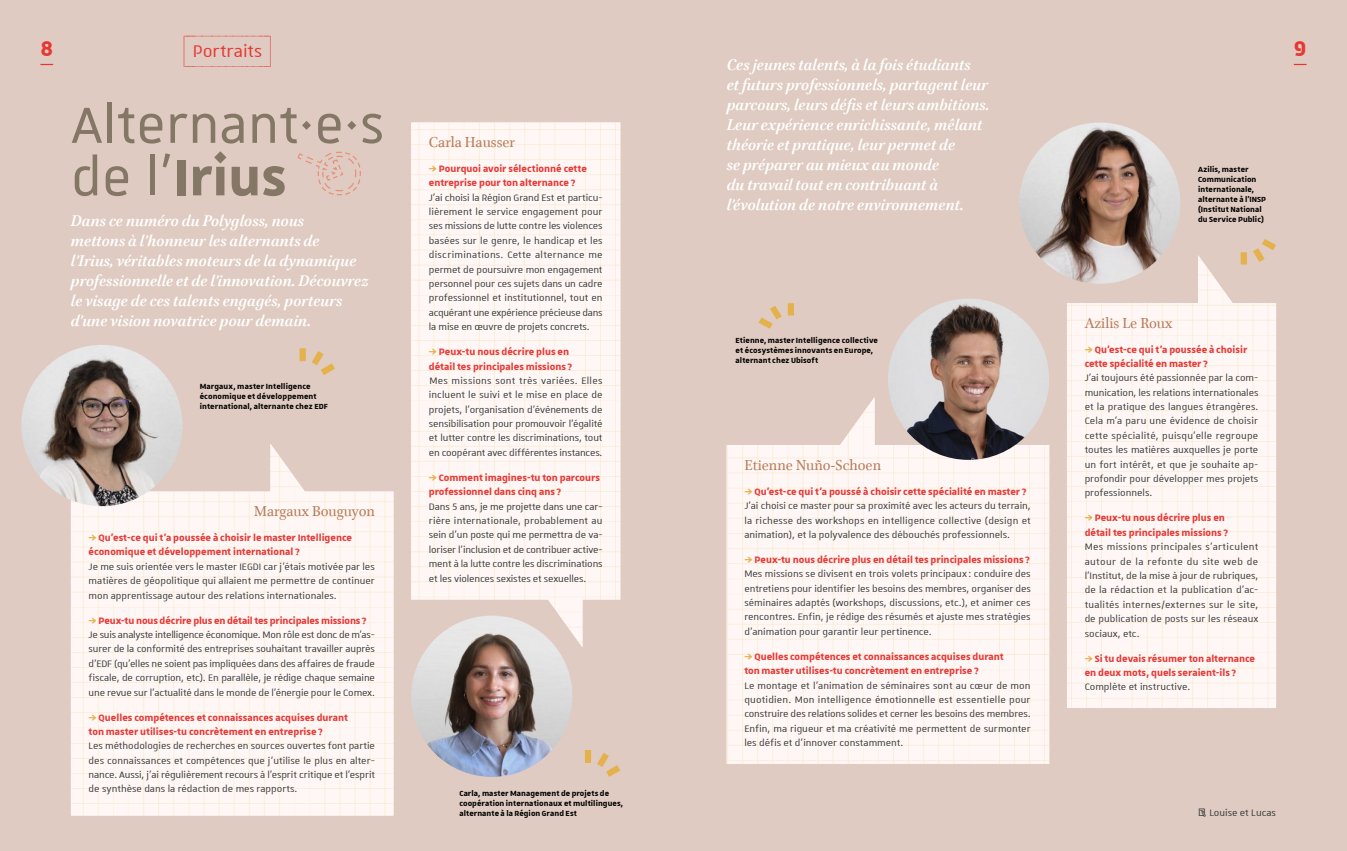
<style>
.page{position:relative;width:1347px;height:851px;background:#fff}
.page>*{position:absolute;margin:0;border:0;box-sizing:border-box;transform-origin:0 0}
.Titre-article{font:68.75px/52.5px "Unistra A";color:#847766}
.pagination{font:700 28.75px "Unistra D";color:#e63734}
.en-tête_de_page{font:22.5px "Unistra Encadre";color:#e63734}
.citations_encadré{font:italic 700 17.5px/20px "Brill";color:#fff}
.mini-titre_coul_1{font:16.25px "Brill";color:#b77c5b}
.texte-courant_coul_1{font:12.5px/14.4px "Unistra A";color:#373a3b;text-align:justify}
.t1{font:700 12.5px/14.4px "Unistra A";color:#e63734}
.légende{font:700 10px/10px "Unistra B";letter-spacing:.01em;color:#000}
.s1{font-weight:700}
.s2{color:#e4b14a}
</style>
<div class="page">
<div style="left:0;top:0;width:1346px;height:850px;background:#dfcbc1"></div>
<img style="left:726px;top:397px;width:323px;height:366px">
<img style="left:71px;top:444px;width:322px;height:371px">
<svg style="left:297px;top:151px;width:64px;height:45px"></svg>
<img style="left:1019px;top:122px;width:161px;height:162px;border-radius:81px">
<img style="left:411px;top:615px;width:161px;height:161px;border-radius:81px">
<img style="left:411px;top:122px;width:209px;height:525px">
<img style="left:1067px;top:255px;width:209px;height:453px">
<img style="left:21px;top:345px;width:161px;height:161px;border-radius:81px">
<img style="left:888px;top:298px;width:161px;height:162px;border-radius:81px">
<svg style="left:299px;top:348px;width:36px;height:27px"></svg>
<svg style="left:585px;top:750px;width:35px;height:26px"></svg>
<svg style="left:758px;top:303px;width:36px;height:26px"></svg>
<svg style="left:1240px;top:239px;width:36px;height:25px"></svg>
<svg style="left:40px;top:64px;width:13px;height:1px"></svg>
<svg style="left:1293px;top:64px;width:13px;height:1px"></svg>
<p class="en-tête_de_page" style="left:184px;top:35px;width:88px"><span class="s1">(</span>_PORTRAITS_<span class="s1">)</span></p>
<p class="pagination" style="left:40px;top:32px;width:14px">8</p>
<p class="pagination" style="left:1293px;top:32px;width:14px">9</p>
<p class="citations_encadré" style="left:726px;top:55px;width:264px">Ces jeunes talents, à la fois étudiants<br>et futurs professionnels, partagent leur parcours, leurs défis et leurs ambitions.<br>Leur expérience enrichissante, mêlant théorie et pratique, leur permet de<br>se préparer au mieux au monde<br>du travail tout en contribuant à l’évolution de notre environnement.</p>
<p class="Titre-article" style="left:71px;top:96px;width:315px">Alternant·e·s de l’<span class="s1">Irius</span></p>
<p class="mini-titre_coul_1" style="left:429px;top:131px;width:88px">Carla Hausser</p>
<p class="t1" style="left:429px;top:161px;width:159px"><span class="s2">⇒</span> Pourquoi avoir sélectionné cette entreprise pour ton alternance ?</p>
<p class="texte-courant_coul_1" style="left:429px;top:190px;width:175px">J’ai choisi la Région Grand Est et particu&shy;lièrement le service engagement pour ses missions de lutte contre les violences basées sur le genre, le handicap et les discriminations. Cette alternance me permet de poursuivre mon engagement personnel pour ces sujets dans un cadre professionnel et institutionnel, tout en acquérant une expérience précieuse dans la mise en œuvre de projets concrets.</p>
<p class="t1" style="left:429px;top:344px;width:145px"><span class="s2">⇒</span> Peux-tu nous décrire plus en détail tes principales missions?</p>
<p class="texte-courant_coul_1" style="left:429px;top:373px;width:175px">Mes missions sont très variées. Elles incluent le suivi et le mise en place de projets, l’organisation d’événements de sensibilisation pour promouvoir l’égalité et lutter contre les discriminations, tout en coopérant avec différentes instances.</p>
<p class="t1" style="left:429px;top:470px;width:173px"><span class="s2">⇒</span> Comment imagines-tu ton parcours professionnel dans cinq ans?</p>
<p class="texte-courant_coul_1" style="left:429px;top:498px;width:175px">Dans 5 ans, je me projette dans une car&shy;rière internationale, probablement au sein d’un poste qui me permettra de va&shy;loriser l’inclusion et de contribuer active&shy;ment à la lutte contre les discriminations et les violences sexistes et sexuelles.</p>
<p class="légende" style="left:1198px;top:164px;width:69px">Azilis, master<br>Communication internationale, alternante à l’INSP (Institut National du Service Public)</p>
<p class="citations_encadré" style="left:71px;top:211px;width:299px">Dans ce numéro du Polygloss, nous<br>mettons à l’honneur les alternants de<br>l’Irius, véritables moteurs de la dynamique professionnelle et de l’innovation. Découvrez le visage de ces talents engagés, porteurs d’une vision novatrice pour demain.</p>
<p class="mini-titre_coul_1" style="left:1084px;top:311px;width:89px">Azilis Le Roux</p>
<p class="t1" style="left:1084px;top:341px;width:164px"><span class="s2">⇒</span> Qu’est-ce qui t’a poussée à choisir cette spécialité en master?</p>
<p class="texte-courant_coul_1" style="left:1084px;top:370px;width:175px">J’ai toujours été passionnée par la com&shy;munication, les relations internationales et la pratique des langues étrangères.<br>Cela m’a paru une évidence de choisir cette spécialité, puisqu’elle regroupe toutes les matières auxquelles je porte un fort intérêt, et que je souhaite ap&shy;profondir pour développer mes projets professionnels.</p>
<p class="t1" style="left:1084px;top:510px;width:145px"><span class="s2">⇒</span> Peux-tu nous décrire plus en détail tes principales missions?</p>
<p class="texte-courant_coul_1" style="left:1084px;top:539px;width:175px">Mes missions principales s’articulent autour de la refonte du site web de l’Institut, de la mise à jour de rubriques, de la rédaction et la publication d’ac&shy;tualités internes/externes sur le site, de publication de posts sur les réseaux sociaux, etc.</p>
<p class="t1" style="left:1084px;top:650px;width:172px"><span class="s2">⇒</span> Si tu devais résumer ton alternance en deux mots, quels seraient-ils?</p>
<p class="texte-courant_coul_1" style="left:1084px;top:679px;width:107px">Complète et instructive.</p>
<p class="légende" style="left:735px;top:335px;width:144px">Etienne, master Intelligence collective et écosystèmes innovants en Europe, alternant chez Ubisoft</p>
<p class="légende" style="left:200px;top:381px;width:130px">Margaux, master Intelligence économique et développement international, alternante chez EDF</p>
<p class="mini-titre_coul_1" style="left:744px;top:454px;width:138px">Etienne Nuño-Schoen</p>
<p class="t1" style="left:744px;top:483px;width:283px"><span class="s2">⇒</span> Qu’est-ce qui t’a poussé à choisir cette spécialité en master?</p>
<p class="texte-courant_coul_1" style="left:744px;top:498px;width:288px">J’ai choisi ce master pour sa proximité avec les acteurs du terrain, la richesse des workshops en intelligence collective (design et animation), et la polyvalence des débouchés professionnels.</p>
<p class="t1" style="left:744px;top:552px;width:287px"><span class="s2">⇒</span> Peux-tu nous décrire plus en détail tes principales missions?</p>
<p class="texte-courant_coul_1" style="left:744px;top:566px;width:288px">Mes missions se divisent en trois volets principaux: conduire des entretiens pour identifier les besoins des membres, organiser des séminaires adaptés (workshops, discussions, etc.), et animer ces rencontres. Enfin, je rédige des résumés et ajuste mes stratégies d’animation pour garantir leur pertinence.</p>
<p class="t1" style="left:744px;top:648px;width:261px"><span class="s2">⇒</span> Quelles compétences et connaissances acquises durant ton master utilises-tu concrètement en entreprise ?</p>
<p class="texte-courant_coul_1" style="left:744px;top:677px;width:288px">Le montage et l’animation de séminaires sont au cœur de mon quotidien. Mon intelligence émotionnelle est essentielle pour construire des relations solides et cerner les besoins des membres.<br>Enfin, ma rigueur et ma créativité me permettent de surmonter les défis et d’innover constamment.</p>
<p class="mini-titre_coul_1" style="left:254px;top:500px;width:122px">Margaux Bouguyon</p>
<p class="t1" style="left:89px;top:530px;width:265px"><span class="s2">⇒</span> Qu’est-ce qui t’a poussée à choisir le master Intelligence économique et développement international?</p>
<p class="texte-courant_coul_1" style="left:89px;top:559px;width:288px">Je me suis orientée vers le master IEGDI car j’étais motivée par les matières de géopolitique qui allaient me permettre de continuer mon apprentissage autour des relations internationales.</p>
<p class="t1" style="left:89px;top:612px;width:279px"><span class="s2">⇒</span> Peux-tu nous décrire plus en détail tes principales missions?</p>
<p class="texte-courant_coul_1" style="left:89px;top:627px;width:288px">Je suis analyste intelligence économique. Mon rôle est donc de m’as&shy;surer de la conformité des entreprises souhaitant travailler auprès d’EDF (qu’elles ne soient pas impliquées dans des affaires de fraude fiscale, de corruption, etc). En parallèle, je rédige chaque semaine une revue sur l’actualité dans le monde de l’énergie pour le Comex.</p>
<p class="t1" style="left:89px;top:709px;width:261px"><span class="s2">⇒</span> Quelles compétences et connaissances acquises durant ton master utilises-tu concrètement en entreprise ?</p>
<p class="texte-courant_coul_1" style="left:89px;top:738px;width:288px">Les méthodologies de recherches en sources ouvertes font partie des connaissances et compétences que j’utilise le plus en alter&shy;nance. Aussi, j’ai régulièrement recours à l’esprit critique et l’esprit de synthèse dans la rédaction de mes rapports.</p>
<p class="légende" style="left:459px;top:787px;width:165px">Carla, master Management de projets de coopération internationaux et multilingues, alternante à la Région Grand Est</p>
<p class="texte-courant_coul_1" style="left:1197px;top:804px;width:80px">→ Louise et Lucas</p>
</div>
